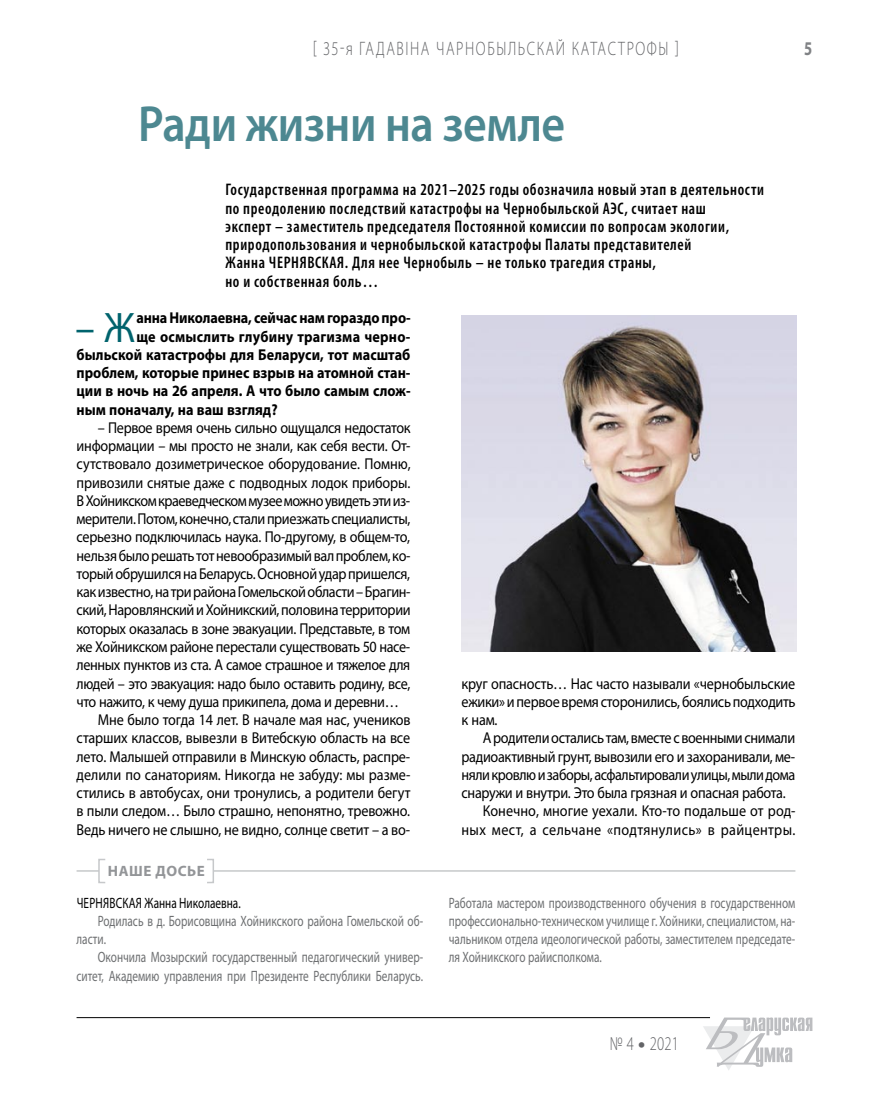
<style>
.page{position:relative;width:872px;height:1106px;background:#fff}
.page>*{position:absolute;margin:0;border:0;box-sizing:border-box;transform-origin:0 0}
.t1{font:600 51px "Myriad Pro";letter-spacing:-.01em;color:#4d8891;scale:.9 1}
.t2{font:42.9px "Myriad Pro";color:#00636d;scale:.9 1}
.t3{font:300 19.5px "Myriad Pro";letter-spacing:.11em;color:#636467;scale:.75 1}
.t4{font:700 19.5px "Myriad Pro";color:#808285;scale:.75 1}
.t5{font:600 condensed 16.8px/18.3px "Myriad Pro";letter-spacing:.04em;color:#000;scale:.95 1}
.t6{font:15.75px/18.3px "Myriad Pro";letter-spacing:-.02em;color:#000;text-align:justify;scale:.9 1}
.t7{font:700 15.75px "Myriad Pro";color:#000;scale:.9 1}
.t8{font:15.75px "Myriad Pro";color:#000;scale:.9 1}
.t9{font:15.75px "Myriad Pro";letter-spacing:.025em;color:#000;scale:.9 1}
.t10{font:15px/18.3px "Myriad Pro";color:#6d6f71;scale:.75 1}
.t11{font:15px "Myriad Pro";color:#000;scale:.75 1}
.t12{font:700 15px "Myriad Pro";color:#939598}
.s1{font-weight:900}
</style>
<div class="page">
<hr style="left:77px;top:1017px;width:633px;height:1px;background:#000">
<svg style="left:703px;top:1017px;width:109px;height:53px"></svg>
<hr style="left:77px;top:870px;width:718px;height:1px;background:#c6c8ca">
<div style="left:99px;top:858px;width:114px;height:23px;background:#fff"></div>
<div style="left:98px;top:858px;width:8px;height:25px;border:2px solid #c6c8ca"></div>
<div style="left:206px;top:858px;width:8px;height:25px;border:2px solid #c6c8ca"></div>
<img style="left:461px;top:315px;width:335px;height:337px">
<p class="t3" style="left:313px;top:38px;width:489px">[ 35-я гадавіна чарнобыльскай катастрофы ]</p>
<p class="t4" style="left:804px;top:36px;width:12px">5</p>
<h1 class="t1" style="left:138px;top:91px;width:476px">Ради жизни на земле</h1>
<p class="t5" style="left:225px;top:180px;width:568px">Государственная программа на 2021–2025 годы обозначила новый этап в деятельности по преодолению последствий катастрофы на Чернобыльской АЭС, считает наш<br>эксперт – заместитель председателя Постоянной комиссии по вопросам экологии, природопользования и чернобыльской катастрофы Палаты представителей<br>Жанна ЧЕРНЯВСКАЯ. Для нее Чернобыль – не только трагедия страны,<br>но и собственная боль…</p>
<h2 class="t2" style="left:75px;top:301px;width:68px">– Ж</h2>
<p class="t7" style="left:136px;top:308px;width:306px">анна Николаевна, сейчас нам гораздо про-</p>
<p class="t7" style="left:136px;top:326px;width:306px">ще осмыслить глубину трагизма черно-</p>
<p class="t7" style="left:77px;top:344px;width:372px">быльской катастрофы для Беларуси, тот масштаб</p>
<p class="t7" style="left:77px;top:362px;width:372px">проблем, которые принес взрыв на атомной стан-</p>
<p class="t7" style="left:77px;top:381px;width:372px">ции в ночь на 26 апреля. А что было самым слож-</p>
<p class="t7" style="left:77px;top:399px;width:225px">ным поначалу, на ваш взгляд?</p>
<p class="t6" style="left:98px;top:418px;width:349px">– Первое время очень сильно ощущался недостаток</p>
<p class="t6" style="left:77px;top:436px;width:372px">информации – мы просто не знали, как себя вести. От-</p>
<p class="t6" style="left:77px;top:454px;width:373px">сутствовало дозиметрическое оборудование. Помню,</p>
<p class="t6" style="left:77px;top:473px;width:372px">привозили снятые даже с подводных лодок приборы.</p>
<p class="t6" style="left:77px;top:491px;width:372px">В Хойникском краеведческом музее можно увидеть эти из-</p>
<p class="t6" style="left:77px;top:509px;width:372px">мерители. Потом, конечно, стали приезжать специалисты,</p>
<p class="t6" style="left:77px;top:527px;width:372px">серьезно подключилась наука. По-другому, в общем-то,</p>
<p class="t6" style="left:77px;top:546px;width:372px">нельзя было решать тот невообразимый вал проблем, ко-</p>
<p class="t6" style="left:77px;top:564px;width:372px">торый обрушился на Беларусь. Основной удар пришелся,</p>
<p class="t6" style="left:77px;top:582px;width:372px">как известно, на три района Гомельской области – Брагин-</p>
<p class="t6" style="left:77px;top:601px;width:373px">ский, Наровлянский и Хойникский, половина территории</p>
<p class="t6" style="left:77px;top:619px;width:372px">которых оказалась в зоне эвакуации. Представьте, в том</p>
<p class="t6" style="left:77px;top:637px;width:372px">же Хойникском районе перестали существовать 50 насе-</p>
<p class="t6" style="left:77px;top:655px;width:372px">ленных пунктов из ста. А самое страшное и тяжелое для</p>
<p class="t6" style="left:77px;top:674px;width:372px">людей – это эвакуация: надо было оставить родину, все,</p>
<p class="t6" style="left:77px;top:692px;width:359px">что нажито, к чему душа прикипела, дома и деревни…</p>
<p class="t6" style="left:98px;top:710px;width:349px">Мне было тогда 14 лет. В начале мая нас, учеников</p>
<p class="t6" style="left:77px;top:728px;width:372px">старших классов, вывезли в Витебскую область на все</p>
<p class="t6" style="left:77px;top:747px;width:372px">лето. Малышей отправили в Минскую область, распре-</p>
<p class="t8" style="left:77px;top:764px;width:372px">делили по санаториям. Никогда не забуду: мы разме-</p>
<p class="t6" style="left:77px;top:783px;width:373px">стились в автобусах, они тронулись, а родители бегут</p>
<p class="t6" style="left:77px;top:801px;width:372px">в пыли следом… Было страшно, непонятно, тревожно.</p>
<p class="t6" style="left:77px;top:820px;width:372px">Ведь ничего не слышно, не видно, солнце светит – а во-</p>
<p class="t12" style="left:108px;top:861px;width:98px">Наше досье</p>
<p class="t11" style="left:77px;top:893px;width:220px">Чернявская Жанна Николаевна.</p>
<p class="t10" style="left:77px;top:911px;width:464px;text-indent:21px">Родилась в д. Борисовщина Хойникского района Гомельской об&shy;ласти.</p>
<p class="t10" style="left:77px;top:948px;width:464px;text-align:right">Окончила Мозырский государственный педагогический универ&shy;ситет, Академию управления при Президенте Республики Беларусь.</p>
<p class="t6" style="left:461px;top:674px;width:373px">круг опасность… Нас часто называли «чернобыльские ежики» и первое время сторонились, боялись подходить к нам.</p>
<p class="t6" style="left:483px;top:728px;width:349px">А родители остались там, вместе с военными снимали</p>
<p class="t6" style="left:461px;top:747px;width:372px">радиоактивный грунт, вывозили его и захоранивали, ме-</p>
<p class="t6" style="left:461px;top:765px;width:372px">няли кровлю и заборы, асфальтировали улицы, мыли дома</p>
<p class="t6" style="left:461px;top:783px;width:362px">снаружи и внутри. Это была грязная и опасная работа.</p>
<p class="t8" style="left:483px;top:801px;width:349px">Конечно, многие уехали. Кто-то подальше от род-</p>
<p class="t9" style="left:461px;top:819px;width:372px">ных мест, а сельчане «подтянулись» в райцентры.</p>
<p class="t10" style="left:449px;top:893px;width:464px;text-align:justify">Работала мастером производственного обучения в государственном профессионально-техническом училище г. Хойники, специалистом, на&shy;чальником отдела идеологической работы, заместителем председате&shy;ля Хойникского райисполкома.</p>
<p class="t3" style="left:609px;top:1032px;width:94px">№ 4 <span class="s1">•</span> 2021</p>
</div>
